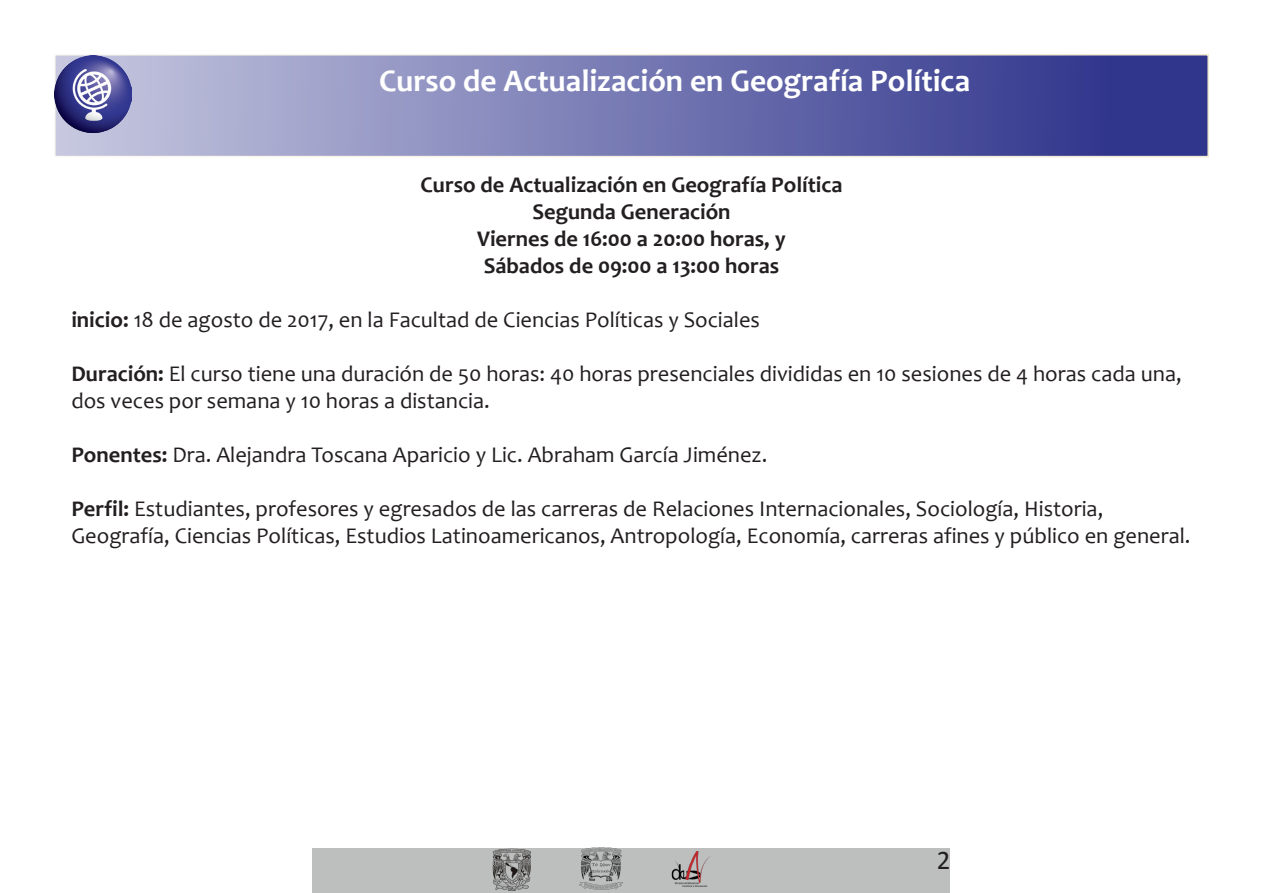
<style>
.page{position:relative;width:1263px;height:893px;background:#fff}
.page>*{position:absolute;margin:0;border:0;box-sizing:border-box;transform-origin:0 0}
.t1{font:700 31.5px "Candara";color:#fff}
.t2{font:27px "Calibri";color:#231f20}
.t3{font:22.5px/27px "Candara";color:#231f20}
.t4{font:700 22.5px "Candara";color:#231f20}
.s1{font-weight:700}
</style>
<div class="page">
<div style="left:313px;top:848px;width:637px;height:45px;background:#bdbfbf"></div>
<img style="left:671px;top:851px;width:39px;height:37px">
<img style="left:492px;top:848px;width:39px;height:43px">
<img style="left:580px;top:847px;width:42px;height:43px">
<div style="left:54px;top:54px;width:1155px;height:103px;background:linear-gradient(to right,#c7c8e0,#252b86);border:2px solid #f1e9d2"></div>
<img style="left:54px;top:55px;width:78px;height:78px">
<p class="t1" style="left:379px;top:61px;width:593px">Curso de Actualización en Geografía Política</p>
<p class="t4" style="left:420px;top:170px;width:424px">Curso de Actualización en Geografía Política</p>
<p class="t4" style="left:532px;top:197px;width:200px">Segunda Generación</p>
<p class="t4" style="left:477px;top:224px;width:310px">Viernes de 16:00 a 20:00 horas, y</p>
<p class="t4" style="left:484px;top:251px;width:297px">Sábados de 09:00 a 13:00 horas</p>
<p class="t3" style="left:71px;top:306px;width:690px"><span class="s1">inicio:</span> 18 de agosto de 2017, en la Facultad de Ciencias Políticas y Sociales</p>
<p class="t3" style="left:71px;top:360px;width:1112px"><span class="s1">Duración:</span> El curso tiene una duración de 50 horas: 40 horas presenciales divididas en 10 sesiones de 4 horas cada una, dos veces por semana y 10 horas a distancia.</p>
<p class="t3" style="left:71px;top:441px;width:698px"><span class="s1">Ponentes:</span> Dra. Alejandra Toscana Aparicio y Lic. Abraham García Jiménez.</p>
<p class="t3" style="left:71px;top:495px;width:1121px"><span class="s1">Perfil:</span> Estudiantes, profesores y egresados de las carreras de Relaciones Internacionales, Sociología, Historia,<br>Geografía, Ciencias Políticas, Estudios Latinoamericanos, Antropología, Economía, carreras afines y público en general.</p>
<p class="t2" style="left:937px;top:842px;width:15px">2</p>
</div>
